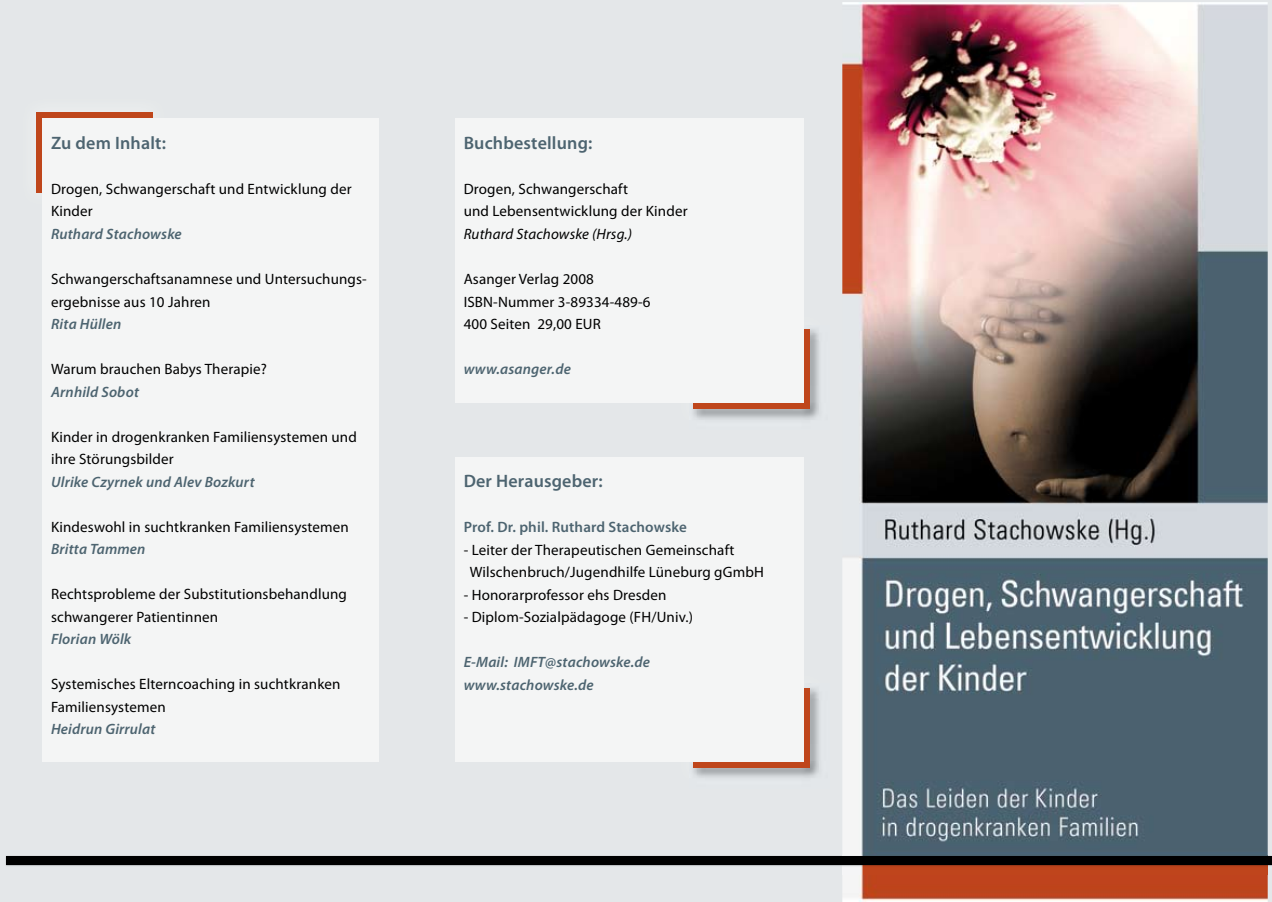
<style>
.page{position:relative;width:1272px;height:902px;background:#fff}
.page>*{position:absolute;margin:0;border:0;box-sizing:border-box;transform-origin:0 0}
.t1{font:600 18px "Myriad Pro";letter-spacing:.01em;color:#4d6470}
.t2{font:15px/22.5px "Myriad Pro";letter-spacing:.01em;color:#000}
.t3{font:italic 600 15px/22.5px "Myriad Pro";letter-spacing:.01em;color:#4d6470}
.t4{font:600 15px "Myriad Pro";letter-spacing:.01em;color:#4d6470}
.t5{font:italic 15px "Myriad Pro";letter-spacing:.01em;color:#000}
</style>
<div class="page">
<div style="left:0;top:0;width:1271px;height:901px;background:#e4e7e9"></div>
<div style="left:36px;top:118px;width:6px;height:74px;background:#bf461b"></div>
<div style="left:36px;top:112px;width:116px;height:7px;background:#bf461b"></div>
<img style="left:689px;top:688px;width:130px;height:90px">
<div style="left:803px;top:687px;width:6px;height:75px;background:#bf461b"></div>
<div style="left:693px;top:761px;width:116px;height:6px;background:#bf461b"></div>
<img style="left:693px;top:329px;width:126px;height:91px">
<div style="left:803px;top:329px;width:6px;height:75px;background:#bf461b"></div>
<div style="left:693px;top:403px;width:116px;height:6px;background:#bf461b"></div>
<div style="left:43px;top:118px;width:335px;height:643px;background:#f4f5f5"></div>
<div style="left:455px;top:456px;width:349px;height:305px;background:#f4f5f5"></div>
<div style="left:455px;top:118px;width:349px;height:285px;background:#f4f5f5"></div>
<img style="left:842px;top:2px;width:425px;height:899px">
<img style="left:6px;top:855px;width:1265px;height:19px">
<img style="left:842px;top:855px;width:425px;height:19px">
<div style="left:7px;top:856px;width:1264px;height:9px;background:#000"></div>
<p class="t1" style="left:51px;top:131px;width:116px">Zu dem Inhalt:</p>
<p class="t2" style="left:51px;top:177px;width:302px">Drogen, Schwangerschaft und Entwicklung der<br>Kinder</p>
<p class="t3" style="left:51px;top:222px;width:132px">Ruthard Stachowske</p>
<p class="t2" style="left:51px;top:267px;width:317px">Schwangerschaftsanamnese und Untersuchungs&shy;ergebnisse aus 10 Jahren</p>
<p class="t3" style="left:51px;top:312px;width:72px">Rita Hüllen</p>
<p class="t2" style="left:51px;top:357px;width:217px">Warum brauchen Babys Therapie?</p>
<p class="t3" style="left:51px;top:380px;width:89px">Arnhild Sobot</p>
<p class="t2" style="left:51px;top:425px;width:307px">Kinder in drogenkranken Familiensystemen und ihre Störungsbilder</p>
<p class="t3" style="left:51px;top:470px;width:205px">Ulrike Czyrnek und Alev Bozkurt</p>
<p class="t2" style="left:51px;top:515px;width:299px">Kindeswohl in suchtkranken Familiensystemen</p>
<p class="t3" style="left:51px;top:537px;width:96px">Britta Tammen</p>
<p class="t2" style="left:51px;top:582px;width:297px">Rechtsprobleme der Substitutionsbehandlung schwangerer Patientinnen</p>
<p class="t3" style="left:51px;top:627px;width:82px">Florian Wölk</p>
<p class="t2" style="left:51px;top:672px;width:291px">Systemisches Elterncoaching in suchtkranken<br>Familiensystemen</p>
<p class="t3" style="left:51px;top:717px;width:106px">Heidrun Girrulat</p>
<p class="t1" style="left:463px;top:131px;width:130px">Buchbestellung:</p>
<p class="t2" style="left:463px;top:177px;width:225px">Drogen, Schwangerschaft<br>und Lebensentwicklung der Kinder</p>
<p class="t5" style="left:463px;top:225px;width:170px">Ruthard Stachowske (Hrsg.)</p>
<p class="t2" style="left:463px;top:267px;width:188px">Asanger Verlag 2008<br>ISBN-Nummer 3-89334-489-6<br>400 Seiten 29,00 EUR</p>
<p class="t3" style="left:463px;top:357px;width:109px">www.asanger.de</p>
<p class="t1" style="left:463px;top:469px;width:141px">Der Herausgeber:</p>
<p class="t4" style="left:463px;top:517px;width:225px">Prof. Dr. phil. Ruthard Stachowske</p>
<p class="t2" style="left:470px;top:538px;width:295px;text-indent:-6px">- Leiter der Therapeutischen Gemeinschaft<br>Wilschenbruch/Jugendhilfe Lüneburg gGmbH</p>
<p class="t2" style="left:463px;top:583px;width:204px">- Honorarprofessor ehs Dresden</p>
<p class="t2" style="left:463px;top:605px;width:231px">- Diplom-Sozialpädagoge (FH/Univ.)</p>
<p class="t3" style="left:463px;top:650px;width:188px">E-Mail: IMFT@stachowske.de www.stachowske.de</p>
</div>
